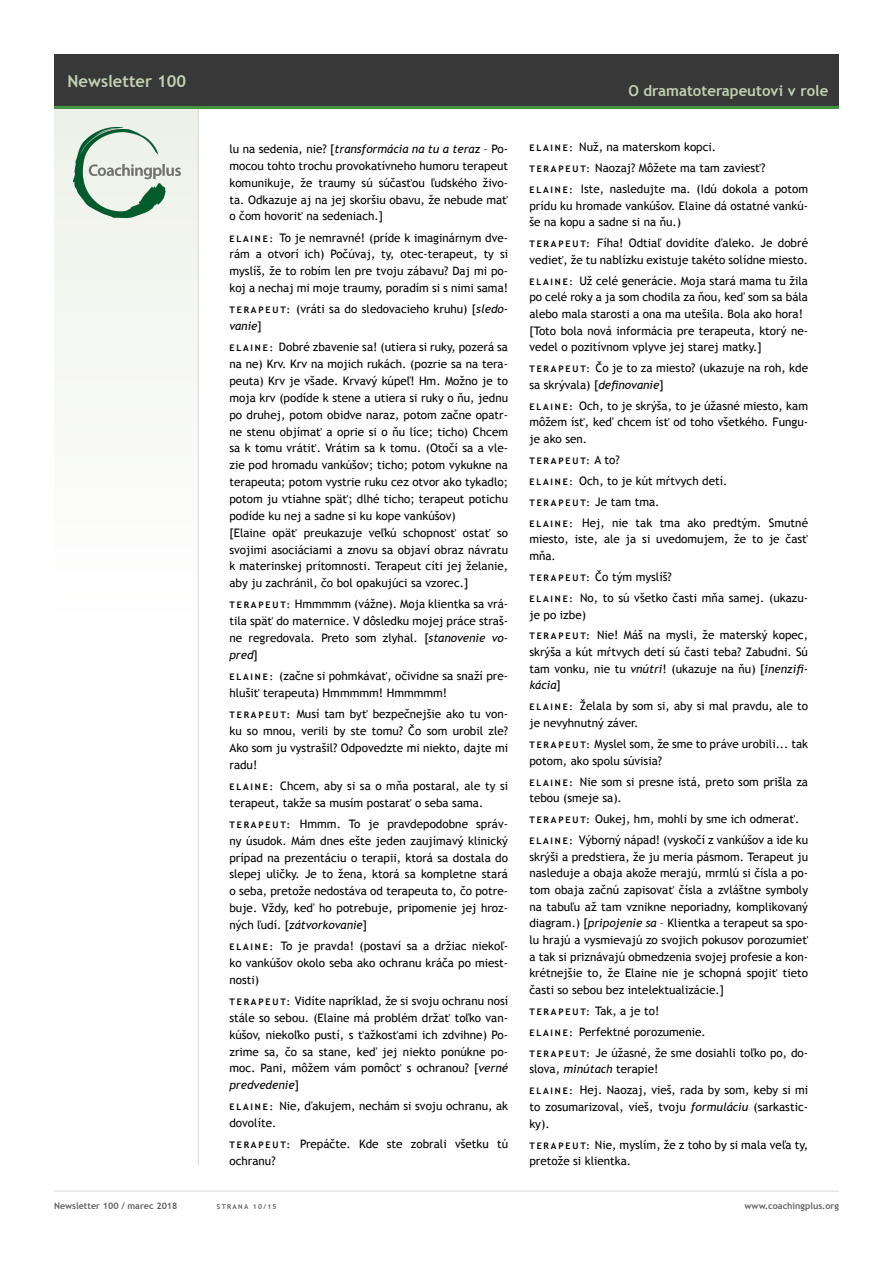
<style>
.page{position:relative;width:893px;height:1263px;background:#fff}
.page>*{position:absolute;margin:0;border:0;box-sizing:border-box;transform-origin:0 0}
.t1{font:700 16.5px "Trebuchet MS";color:#c0d2b0}
.t2{font:700 15px "Trebuchet MS";color:#c0d2b0}
.t3{font:11.7px/16.8px "Trebuchet MS";color:#000}
.t4{font:700 9px "Trebuchet MS";color:#636362}
.t5{font:700 9px "Trebuchet MS";letter-spacing:.2em;color:#000}
.t6{font:700 6.75px "Trebuchet MS";letter-spacing:.2em;color:#636362}
.s1{font-style:italic}
.s2{font-weight:700;font-size:9px}
.s3{font-weight:400;font-size:11.7px}
</style>
<div class="page">
<div style="left:54px;top:106px;width:145px;height:525px;background:#f7f9f5"></div>
<hr style="left:54px;top:1191px;width:785px;height:1px;background:#dadad9">
<hr style="left:198px;top:108px;width:1px;height:1057px;background:#dadad9">
<div style="left:54px;top:54px;width:785px;height:53px;background:#383838"></div>
<hr style="left:54px;top:106px;width:785px;height:3px;background:#449542">
<img style="left:74px;top:127px;width:106px;height:91px">
<h1 class="t1" style="left:68px;top:70px;width:120px">Newsletter 100</h1>
<p class="t3" style="left:229px;top:141px;width:280px;text-align:justify">lu na sedenia, nie? [<span class="s1">transformácia na tu a teraz</span> – Po&shy;mocou tohto trochu provokatívneho humoru terapeut komunikuje, že traumy sú súčasťou ľudského živo&shy;ta. Odkazuje aj na jej skoršiu obavu, že nebude mať o čom hovoriť na sedeniach.]</p>
<p class="t3" style="left:229px;top:229px;width:280px;text-align:justify"><span class="s2">E L A I N E :</span> To je nemravné! (príde k imaginárnym dve&shy;rám a otvorí ich) Počúvaj, ty, otec-terapeut, ty si myslíš, že to robím len pre tvoju zábavu? Daj mi po&shy;koj a nechaj mi moje traumy, poradím si s nimi sama!</p>
<p class="t3" style="left:229px;top:301px;width:280px"><span class="s2">T E R A P E U T:</span> (vráti sa do sledovacieho kruhu) [<span class="s1">sledo&shy;vanie</span>]</p>
<p class="t3" style="left:229px;top:339px;width:280px"><span class="s2">E L A I N E :</span> Dobré zbavenie sa! (utiera si ruky, pozerá sa na ne) Krv. Krv na mojich rukách. (pozrie sa na tera&shy;peuta) Krv je všade. Krvavý kúpeľ! Hm. Možno je to moja krv (podíde k stene a utiera si ruky o ňu, jednu po druhej, potom obidve naraz, potom začne opatr&shy;ne stenu objímať a oprie si o ňu líce; ticho) Chcem sa k tomu vrátiť. Vrátim sa k tomu. (Otočí sa a vle&shy;zie pod hromadu vankúšov; ticho; potom vykukne na terapeuta; potom vystrie ruku cez otvor ako tykadlo; potom ju vtiahne späť; dlhé ticho; terapeut potichu podíde ku nej a sadne si ku kope vankúšov)<br>[Elaine opäť preukazuje veľkú schopnosť ostať so svojimi asociáciami a znovu sa objaví obraz návratu k materinskej prítomnosti. Terapeut cíti jej želanie, aby ju zachránil, čo bol opakujúci sa vzorec.]</p>
<p class="t3" style="left:229px;top:596px;width:280px;text-align:justify"><span class="s2">T E R A P E U T:</span> Hmmmmm (vážne). Moja klientka sa vrá&shy;tila späť do maternice. V dôsledku mojej práce straš&shy;ne regredovala. Preto som zlyhal. [<span class="s1">stanovenie vo&shy;pred</span>]</p>
<p class="t3" style="left:229px;top:668px;width:280px"><span class="s2">E L A I N E :</span> (začne si pohmkávať, očividne sa snaží pre&shy;hlušiť terapeuta) Hmmmmm! Hmmmmm!</p>
<p class="t3" style="left:229px;top:706px;width:280px;text-align:justify"><span class="s2">T E R A P E U T:</span> Musí tam byť bezpečnejšie ako tu von&shy;ku so mnou, verili by ste tomu? Čo som urobil zle?<br>Ako som ju vystrašil? Odpovedzte mi niekto, dajte mi radu!</p>
<p class="t3" style="left:229px;top:777px;width:280px"><span class="s2">E L A I N E :</span> Chcem, aby si sa o mňa postaral, ale ty si terapeut, takže sa musím postarať o seba sama.</p>
<p class="t3" style="left:229px;top:815px;width:280px;text-align:justify"><span class="s2">T E R A P E U T:</span> Hmmm. To je pravdepodobne správ&shy;ny úsudok. Mám dnes ešte jeden zaujímavý klinický prípad na prezentáciu o terapii, ktorá sa dostala do slepej uličky. Je to žena, ktorá sa kompletne stará o seba, pretože nedostáva od terapeuta to, čo potre&shy;buje. Vždy, keď ho potrebuje, pripomenie jej hroz&shy;ných ľudí. [<span class="s1">zátvorkovanie</span>]</p>
<p class="t3" style="left:229px;top:938px;width:280px;text-align:justify"><span class="s2">E L A I N E :</span> To je pravda! (postaví sa a držiac niekoľ&shy;ko vankúšov okolo seba ako ochranu kráča po miest&shy;nosti)</p>
<p class="t3" style="left:229px;top:992px;width:280px;text-align:justify"><span class="s2">T E R A P E U T:</span> Vidíte napríklad, že si svoju ochranu nosí stále so sebou. (Elaine má problém držať toľko van&shy;kúšov, niekoľko pustí, s ťažkosťami ich zdvihne) Po&shy;zrime sa, čo sa stane, keď jej niekto ponúkne po&shy;moc. Pani, môžem vám pomôcť s ochranou? [<span class="s1">verné predvedenie</span>]</p>
<p class="t3" style="left:229px;top:1098px;width:280px"><span class="s2">E L A I N E :</span> Nie, ďakujem, nechám si svoju ochranu, ak dovolíte.</p>
<p class="t3" style="left:229px;top:1136px;width:280px"><span class="s2">T E R A P E U T:</span> Prepáčte. Kde ste zobrali všetku tú ochranu?</p>
<p class="t2" style="left:628px;top:81px;width:201px">O dramatoterapeutovi v role</p>
<p class="t3" style="left:529px;top:137px;width:280px;line-height:20.9px"><span class="s2">E L A I N E :</span> Nuž, na materskom kopci.<br><span class="s2">T E R A P E U T:</span> Naozaj? Môžete ma tam zaviesť?<br><span class="s2">E L A I N E :</span> Iste, nasledujte ma. (Idú dokola a potom</p>
<p class="t3" style="left:529px;top:197px;width:280px">prídu ku hromade vankúšov. Elaine dá ostatné vankú&shy;še na kopu a sadne si na ňu.)</p>
<p class="t3" style="left:529px;top:235px;width:280px"><span class="s2">T E R A P E U T:</span> Fíha! Odtiaľ dovidíte ďaleko. Je dobré vedieť, že tu nablízku existuje takéto solídne miesto.</p>
<p class="t3" style="left:529px;top:272px;width:280px"><span class="s2">E L A I N E :</span> Už celé generácie. Moja stará mama tu žila po celé roky a ja som chodila za ňou, keď som sa bála alebo mala starosti a ona ma utešila. Bola ako hora! [Toto bola nová informácia pre terapeuta, ktorý ne&shy;vedel o pozitívnom vplyve jej starej matky.]</p>
<p class="t3" style="left:529px;top:360px;width:280px"><span class="s2">T E R A P E U T:</span> Čo je to za miesto? (ukazuje na roh, kde sa skrývala) [<span class="s1">definovanie</span>]</p>
<p class="t3" style="left:529px;top:397px;width:280px;text-align:justify"><span class="s2">E L A I N E :</span> Och, to je skrýša, to je úžasné miesto, kam môžem ísť, keď chcem ísť od toho všetkého. Fungu&shy;je ako sen.</p>
<p class="t5" style="left:529px;top:455px;width:92px">TERAPEUT: <span class="s3">Ato?</span></p>
<p class="t3" style="left:529px;top:473px;width:200px"><span class="s2">E L A I N E :</span> Och, to je kút mŕtvych detí.</p>
<p class="t5" style="left:529px;top:497px;width:132px">TERAPEUT: <span class="s3">Je tam tma.</span></p>
<p class="t3" style="left:529px;top:514px;width:280px;text-align:justify"><span class="s2">E L A I N E :</span> Hej, nie tak tma ako predtým. Smutné miesto, iste, ale ja si uvedomujem, že to je časť mňa.</p>
<p class="t3" style="left:529px;top:567px;width:280px;line-height:20.9px"><span class="s2">T E R A P E U T:</span> Čo tým myslíš?<br><span class="s2">E L A I N E :</span> No, to sú všetko časti mňa samej. (ukazu-</p>
<p class="t3" style="left:529px;top:604px;width:280px;line-height:20.9px">je po izbe)<br><span class="s2">T E R A P E U T:</span> Nie! Máš na mysli, že materský kopec,</p>
<p class="t3" style="left:529px;top:644px;width:280px;text-align:justify">skrýša a kút mŕtvych detí sú časti teba? Zabudni. Sú tam vonku, nie tu <span class="s1">vnútri</span>! (ukazuje na ňu) [<span class="s1">inenzifi&shy;kácia</span>]</p>
<p class="t3" style="left:529px;top:698px;width:280px"><span class="s2">E L A I N E :</span> Želala by som si, aby si mal pravdu, ale to je nevyhnutný záver.</p>
<p class="t3" style="left:529px;top:736px;width:280px"><span class="s2">T E R A P E U T:</span> Myslel som, že sme to práve urobili... tak potom, ako spolu súvisia?</p>
<p class="t3" style="left:529px;top:773px;width:280px"><span class="s2">E L A I N E :</span> Nie som si presne istá, preto som prišla za tebou (smeje sa).</p>
<p class="t3" style="left:529px;top:809px;width:280px;line-height:20.9px"><span class="s2">T E R A P E U T:</span> Oukej, hm, mohli by sme ich odmerať.<br><span class="s2">E L A I N E :</span> Výborný nápad! (vyskočí z vankúšov a ide ku</p>
<p class="t3" style="left:529px;top:848px;width:280px;text-align:justify">skrýši a predstiera, že ju meria pásmom. Terapeut ju nasleduje a obaja akože merajú, mrmlú si čísla a po&shy;tom obaja začnú zapisovať čísla a zvláštne symboly na tabuľu až tam vznikne neporiadny, komplikovaný diagram.) [<span class="s1">pripojenie sa</span> – Klientka a terapeut sa spo&shy;lu hrajú a vysmievajú zo svojich pokusov porozumieť a tak si priznávajú obmedzenia svojej profesie a kon&shy;krétnejšie to, že Elaine nie je schopná spojiť tieto časti so sebou bez intelektualizácie.]</p>
<p class="t3" style="left:529px;top:1000px;width:280px;line-height:20.9px"><span class="s2">TERAPEUT:</span> Tak, aje to!<br><span class="s2">E L A I N E :</span> Perfektné porozumenie.<br><span class="s2">T E R A P E U T:</span> Je úžasné, že sme dosiahli toľko po, do-</p>
<p class="t3" style="left:529px;top:1059px;width:280px;line-height:20.9px">slova, <span class="s1">minútach</span> terapie!<br><span class="s2">E L A I N E :</span> Hej. Naozaj, vieš, rada by som, keby si mi</p>
<p class="t3" style="left:529px;top:1099px;width:280px">to zosumarizoval, vieš, tvoju <span class="s1">formuláciu</span> (sarkastic&shy;ky).</p>
<p class="t3" style="left:529px;top:1136px;width:280px"><span class="s2">T E R A P E U T:</span> Nie, myslím, že z toho by si mala veľa ty, pretože si klientka.</p>
<p class="t4" style="left:54px;top:1200px;width:125px">Newsletter 100 / marec 2018</p>
<p class="t6" style="left:217px;top:1202px;width:61px">STRANA 10/15</p>
<p class="t4" style="left:745px;top:1200px;width:96px">www.coachingplus.org</p>
</div>
